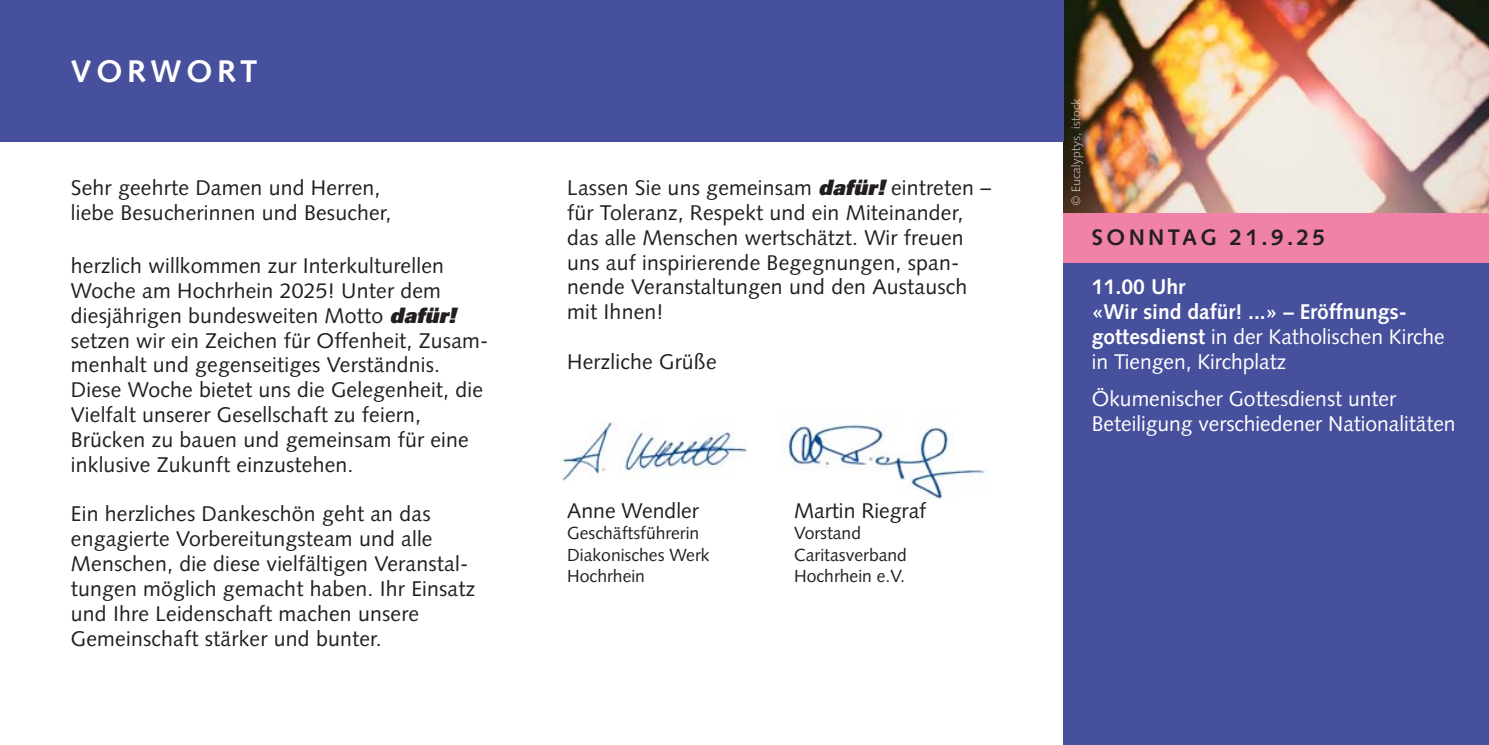
<style>
.page{position:relative;width:1489px;height:745px;background:#fff}
.page>*{position:absolute;margin:0;border:0;box-sizing:border-box;transform-origin:0 0}
.t1{font:700 31.25px "Syntax";letter-spacing:.15em;color:#fff}
.t2{font:700 22.5px "Syntax";letter-spacing:.15em;color:#231f20}
.t3{font:21.25px/24.8px "Syntax";letter-spacing:.01em;color:#231f20}
.t4{font:700 21.25px/24.8px "Syntax";color:#fff}
.t5{font:21.25px/24.8px "Syntax";color:#fff}
.t6{font:17.5px "Syntax";color:#231f20}
.s1{font-family:"Univers";font-weight:900;font-style:italic}
.s2{font-weight:400}
</style>
<div class="page">
<div style="left:1063px;top:262px;width:425px;height:482px;background:#47509d"></div>
<div style="left:1063px;top:213px;width:425px;height:49px;background:#f081a9"></div>
<img style="left:1063px;top:0;width:425px;height:213px">
<div style="left:0;top:0;width:1063px;height:142px;background:#47509d"></div>
<img style="left:781px;top:413px;width:209px;height:88px">
<img style="left:1070px;top:112px;width:13px;height:93px">
<img style="left:560px;top:421px;width:187px;height:60px">
<h1 class="t1" style="left:71px;top:58px;width:188px">VORWORT</h1>
<p class="t3" style="left:71px;top:177px;width:322px">Sehr geehrte Damen und Herren, liebe Besucherinnen und Besucher,</p>
<p class="t3" style="left:71px;top:255px;width:419px">herzlich willkommen zur Interkulturellen Woche am Hochrhein 2025! Unter dem diesjährigen bundesweiten Motto <span class="s1">dafür! </span>setzen wir ein Zeichen für Offenheit, Zusam&shy;menhalt und gegenseitiges Verständnis.<br>Diese Woche bietet uns die Gelegenheit, die Vielfalt unserer Gesellschaft zu feiern, Brücken zu bauen und gemeinsam für eine inklusive Zukunft einzustehen.</p>
<p class="t3" style="left:71px;top:503px;width:406px">Ein herzliches Dankeschön geht an das engagierte Vorbereitungsteam und alle Menschen, die diese vielfältigen Veranstal&shy;tungen möglich gemacht haben. Ihr Einsatz und Ihre Leidenschaft machen unsere Gemeinschaft stärker und bunter.</p>
<p class="t3" style="left:567px;top:177px;width:425px">Lassen Sie uns gemeinsam <span class="s1">dafür!</span> eintreten – für Toleranz, Respekt und ein Miteinander, das alle Menschen wertschätzt. Wir freuen uns auf inspirierende Begeg nungen, span&shy;nende Veranstaltungen und den Austausch mit Ihnen!</p>
<p class="t3" style="left:567px;top:351px;width:151px">Herzliche Grüße</p>
<p class="t3" style="left:567px;top:499px;width:133px">Anne Wendler</p>
<p class="t3" style="left:794px;top:499px;width:134px">Martin Riegraf</p>
<p class="t6" style="left:567px;top:525px;width:134px">Geschäftsführerin</p>
<p class="t6" style="left:794px;top:525px;width:68px">Vorstand</p>
<p class="t6" style="left:567px;top:547px;width:144px">Diakonisches Werk</p>
<p class="t6" style="left:794px;top:547px;width:114px">Caritasverband</p>
<p class="t6" style="left:567px;top:568px;width:79px">Hochrhein</p>
<p class="t6" style="left:794px;top:568px;width:112px">Hochrhein e.V.</p>
<p class="t2" style="left:1091px;top:228px;width:235px">SONNTAG 21.9.25</p>
<p class="t4" style="left:1091px;top:276px;width:354px">11.00 Uhr<br>«Wir sind dafür! ...» – Eröffnungs - gottesdienst <span class="s2">in der Katholischen Kirche in Tiengen, Kirchplatz</span></p>
<p class="t5" style="left:1091px;top:388px;width:365px">Ökumenischer Gottesdienst unter<br>Beteiligung verschiedener Nationalitäten</p>
</div>
